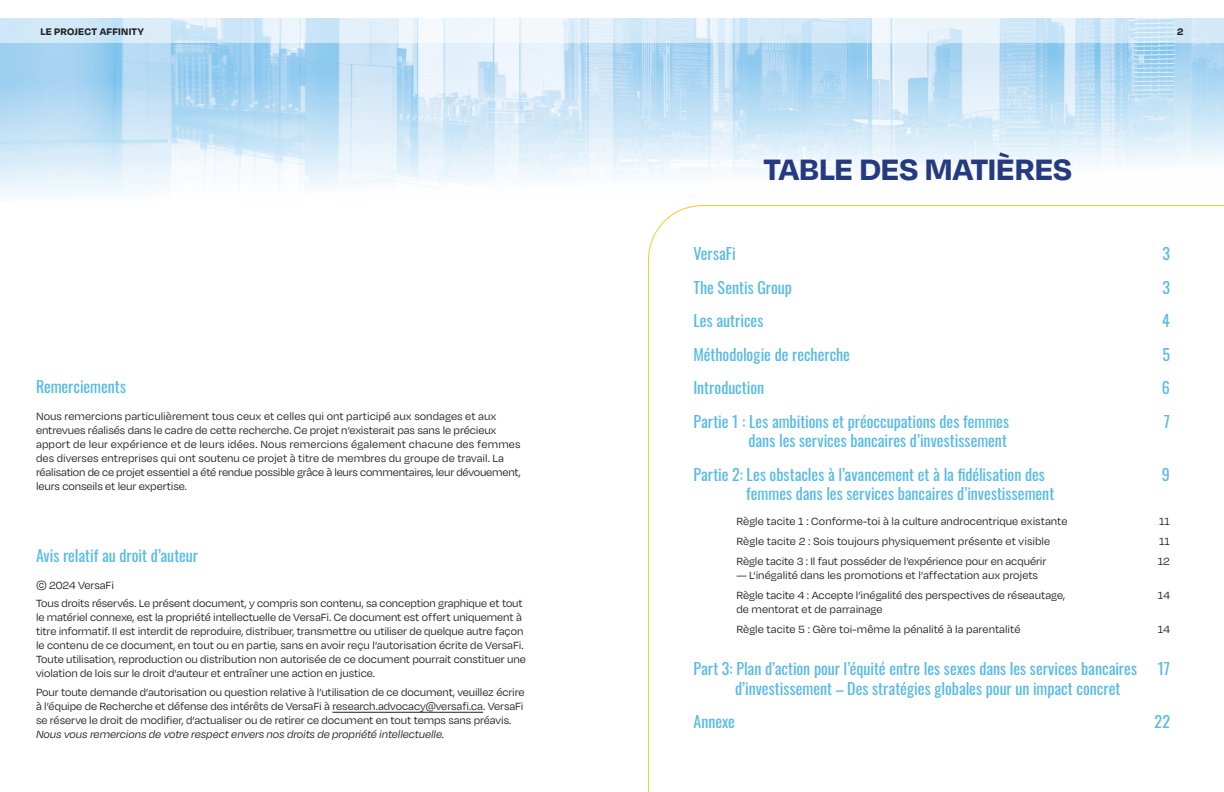
<style>
.page{position:relative;width:1224px;height:792px;background:#fff}
.page>*{position:absolute;margin:0;border:0;box-sizing:border-box;transform-origin:0 0}
.t1{font:700 34px "Degular";letter-spacing:-.01em;color:#253a80}
.Subhead{font:16px "Oswald";color:#55bae9}
.Body_3{font:12px/14px "Degular";letter-spacing:-.005em;color:#231f20}
.Table_of_Contents{font:12px "Degular";color:#231f20}
.Diagrams{font:700 11px "Degular";letter-spacing:.02em;color:#231f20}
.s1{font-style:italic}
</style>
<div class="page">
<svg style="left:648px;top:205px;width:576px;height:587px"></svg>
<img style="left:0;top:18px;width:1224px;height:179px">
<hr style="left:332px;top:712px;width:151px;height:1px;background:#231f20">
<p class="Diagrams" style="left:40px;top:24px;width:105px">LE PROJECT AFFINITY</p>
<p class="Diagrams" style="left:1177px;top:24px;width:8px">2</p>
<p class="Subhead" style="left:36px;top:372px;width:92px">Remerciements</p>
<p class="Body_3" style="left:36px;top:409px;width:486px">Nous remercions particulièrement tous ceux et celles qui ont participé aux sondages et aux entrevues réalisés dans le cadre de cette recherche. Ce projet n’existerait pas sans le précieux apport de leur expérience et de leurs idées. Nous remercions également chacune des femmes des diverses entreprises qui ont soutenu ce projet à titre de membres du groupe de travail. La réalisation de ce projet essentiel a été rendue possible grâce à leurs commentaires, leur dévouement, leurs conseils et leur expertise.</p>
<p class="Subhead" style="left:36px;top:541px;width:164px">Avis relatif au droit d’auteur</p>
<p class="Body_3" style="left:36px;top:578px;width:80px">© 2024 VersaFi</p>
<p class="Body_3" style="left:36px;top:596px;width:491px">Tous droits réservés. Le présent document, y compris son contenu, sa conception graphique et tout le matériel connexe, est la propriété intellectuelle de VersaFi. Ce document est offert uniquement à titre informatif. Il est interdit de reproduire, distribuer, transmettre ou utiliser de quelque autre façon le contenu de ce document, en tout ou en partie, sans en avoir reçu l’autorisation écrite de VersaFi.<br>Toute utilisation, reproduction ou distribution non autorisée de ce document pourrait constituer une violation de lois sur le droit d’auteur et entraîner une action en justice.</p>
<p class="Body_3" style="left:36px;top:685px;width:490px">Pour toute demande d’autorisation ou question relative à l’utilisation de ce document, veuillez écrire à l’équipe de Recherche et défense des intérêts de VersaFi à research.advocacy@versafi.ca. VersaFi se réserve le droit de modifier, d’actualiser ou de retirer ce document en tout temps sans préavis.<br><span class="s1">Nous vous remercions de votre respect envers nos droits de propriété intellectuelle.</span></p>
<p class="t1" style="left:764px;top:147px;width:310px">TABLE DES MATIÈRES</p>
<p class="Subhead" style="left:693px;top:239px;width:44px">VersaFi</p>
<p class="Subhead" style="left:1162px;top:239px;width:9px">3</p>
<p class="Subhead" style="left:693px;top:273px;width:100px">The Sentis Group</p>
<p class="Subhead" style="left:1162px;top:273px;width:9px">3</p>
<p class="Subhead" style="left:693px;top:306px;width:72px">Les autrices</p>
<p class="Subhead" style="left:1162px;top:306px;width:9px">4</p>
<p class="Subhead" style="left:693px;top:340px;width:158px">Méthodologie de recherche</p>
<p class="Subhead" style="left:1162px;top:340px;width:9px">5</p>
<p class="Subhead" style="left:693px;top:373px;width:72px">Introduction</p>
<p class="Subhead" style="left:1162px;top:373px;width:10px">6</p>
<p class="Subhead" style="left:693px;top:407px;width:317px">Partie 1 : Les ambitions et préoccupations des femmes</p>
<p class="Subhead" style="left:1164px;top:407px;width:8px">7</p>
<p class="Subhead" style="left:749px;top:426px;width:260px">dans les services bancaires d’investissement</p>
<p class="Subhead" style="left:693px;top:460px;width:353px">Partie 2: Les obstacles à l’avancement et à la fidélisation des</p>
<p class="Subhead" style="left:1162px;top:460px;width:10px">9</p>
<p class="Subhead" style="left:746px;top:479px;width:310px">femmes dans les services bancaires d’investissement</p>
<p class="Table_of_Contents" style="left:736px;top:514px;width:333px">Règle tacite 1 : Conforme-toi à la culture androcentrique existante</p>
<p class="Table_of_Contents" style="left:1159px;top:514px;width:12px">11</p>
<p class="Table_of_Contents" style="left:736px;top:534px;width:315px">Règle tacite 2 : Sois toujours physiquement présente et visible</p>
<p class="Table_of_Contents" style="left:1159px;top:534px;width:12px">11</p>
<p class="Table_of_Contents" style="left:736px;top:554px;width:311px">Règle tacite 3 : Il faut posséder de l’expérience pour en acquérir</p>
<p class="Table_of_Contents" style="left:1158px;top:554px;width:14px">12</p>
<p class="Table_of_Contents" style="left:736px;top:568px;width:303px">— L’inégalité dans les promotions et l’affectation aux projets</p>
<p class="Table_of_Contents" style="left:736px;top:588px;width:330px">Règle tacite 4 : Accepte l’inégalité des perspectives de réseautage,</p>
<p class="Table_of_Contents" style="left:1158px;top:588px;width:14px">14</p>
<p class="Table_of_Contents" style="left:736px;top:602px;width:148px">de mentorat et de parrainage</p>
<p class="Table_of_Contents" style="left:736px;top:622px;width:286px">Règle tacite 5 : Gère toi-même la pénalité à la parentalité</p>
<p class="Table_of_Contents" style="left:1158px;top:622px;width:14px">14</p>
<p class="Subhead" style="left:693px;top:654px;width:445px">Part 3: Plan d’action pour l’équité entre les sexes dans les services bancaires</p>
<p class="Subhead" style="left:1158px;top:654px;width:14px">17</p>
<p class="Subhead" style="left:735px;top:674px;width:387px">d’investissement – Des stratégies globales pour un impact concret</p>
<p class="Subhead" style="left:693px;top:707px;width:43px">Annexe</p>
<p class="Subhead" style="left:1155px;top:707px;width:17px">22</p>
</div>
